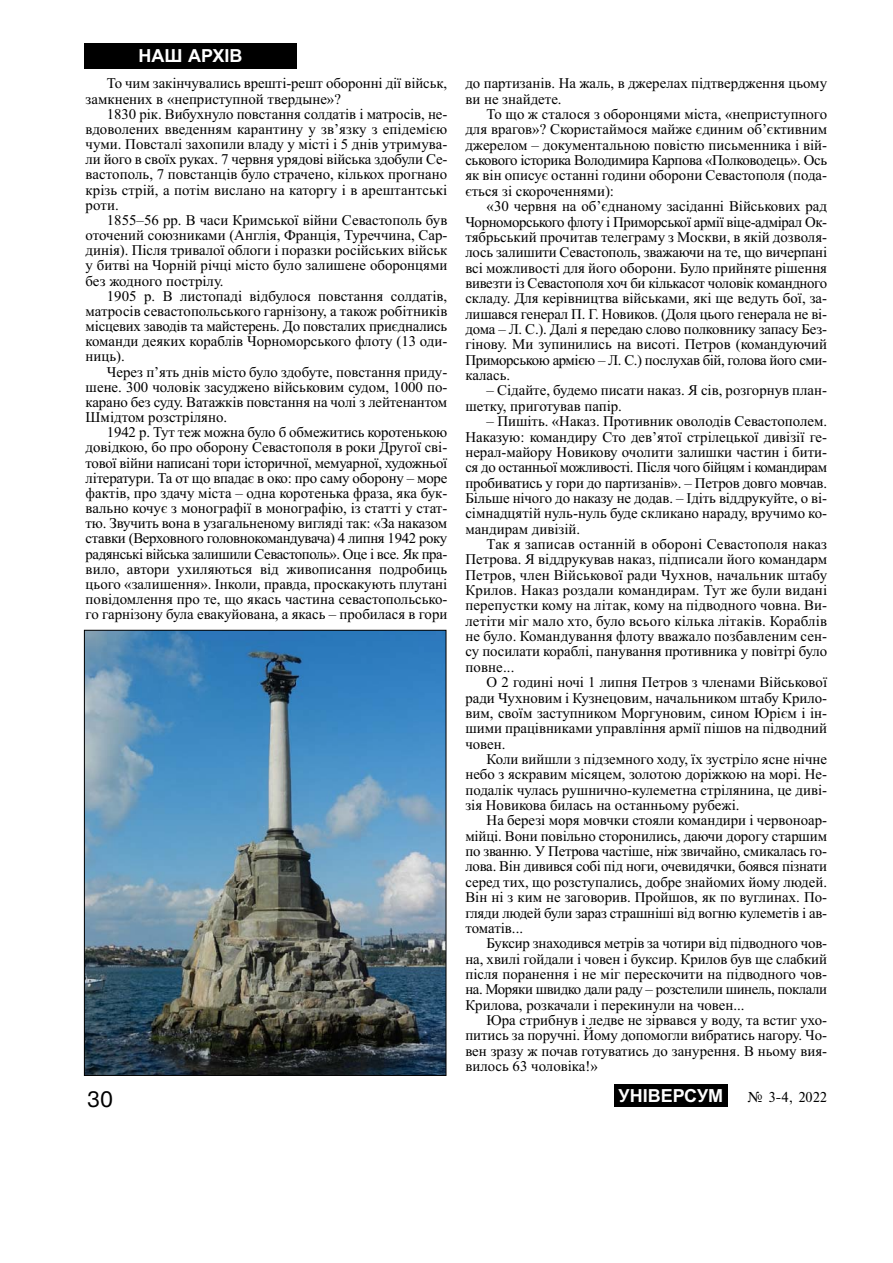
<style>
.page{position:relative;width:893px;height:1263px;background:#fff}
.page>*{position:absolute;margin:0;border:0;box-sizing:border-box;transform-origin:0 0}
.t1{font:21px "Ukr";color:#000}
.t2{font:700 18px "Arial";color:#fff}
.t3{font:15px "Times";color:#000}
.t4{font:14.85px/15.3px "Times New Roman";color:#000;text-align:justify}
</style>
<div class="page">
<div style="left:84px;top:43px;width:213px;height:26px;background:#000"></div>
<div style="left:614px;top:1084px;width:113px;height:23px;background:#000"></div>
<img style="left:86px;top:632px;width:358px;height:442px">
<p class="t2" style="left:138px;top:46px;width:105px">НАШ АРХІВ</p>
<p class="t4" style="left:86px;top:77px;width:363px;text-indent:21px">То чим закінчувались врешті-решт оборонні дії військ, замкнених в «неприступной твердыне»?</p>
<p class="t4" style="left:86px;top:108px;width:363px;text-indent:21px">1830 рік. Вибухнуло повстання солдатів і матросів, не&shy;вдоволених введенням карантину у зв’язку з епідемією чуми. Повсталі захопили владу у місті і 5 днів утримува&shy;ли його в своїх руках. 7 червня урядові війська здобули Се&shy;вастополь, 7 повстанців було страчено, кількох прогнано крізь стрій, а потім вислано на каторгу і в арештантські роти.</p>
<p class="t4" style="left:86px;top:214px;width:363px;text-indent:21px">1855–56 рр. В часи Кримської війни Севастополь був оточений союзниками (Англія, Франція, Туреччина, Сар&shy;динія). Після тривалої облоги і поразки російських військ у битві на Чорній річці місто було залишене оборонцями без жодного пострілу.</p>
<p class="t4" style="left:86px;top:290px;width:363px;text-indent:21px">1905 р. В листопаді відбулося повстання солдатів, матросів севастопольського гарнізону, а також робітників місцевих заводів та майстерень. До повсталих приєднались команди деяких кораблів Чорноморського флоту (13 оди&shy;ниць).</p>
<p class="t4" style="left:86px;top:365px;width:363px;text-indent:21px">Через п’ять днів місто було здобуте, повстання приду&shy;шене. 300 чоловік засуджено військовим судом, 1000 по&shy;карано без суду. Ватажків повстання на чолі з лейтенантом Шмідтом розстріляно.</p>
<p class="t4" style="left:86px;top:426px;width:363px;text-indent:21px">1942 р. Тут теж можна було б обмежитись коротенькою довідкою, бо про оборону Севастополя в роки Другої сві&shy;тової війни написані тори історичної, мемуарної, художньої літератури. Та от що впадає в око: про саму оборону – море фактів, про здачу міста – одна коротенька фраза, яка бук&shy;вально кочує з монографії в монографію, із статті у стат&shy;тю. Звучить вона в узагальненому вигляді так: «За наказом ставки (Верховного головнокомандувача) 4 липня 1942 року радянські війська залишили Севастополь». Оце і все. Як пра&shy;вило, автори ухиляються від живописання подробиць цього «залишення». Інколи, правда, проскакують плутані повідомлення про те, що якась частина севастопольсько&shy;го гарнізону була евакуйована, а якась – пробилася в гори</p>
<p class="t4" style="left:465px;top:77px;width:363px">до партизанів. На жаль, в джерелах підтвердження цьому ви не знайдете.</p>
<p class="t4" style="left:465px;top:108px;width:363px;text-indent:21px">То що ж сталося з оборонцями міста, «неприступного для врагов»? Скористаймося майже єдиним об’єктивним джерелом – документальною повістю письменника і вій&shy;ськового історика Володимира Карпова «Полководець». Ось як він описує останні години оборони Севастополя (пода&shy;ється зі скороченнями):</p>
<p class="t4" style="left:465px;top:200px;width:363px;text-indent:21px">«30 червня на об’єднаному засіданні Військових рад Чорноморського флоту і Приморської армії віце-адмірал Ок&shy;тябрьський прочитав телеграму з Москви, в якій дозволя&shy;лось залишити Севастополь, зважаючи на те, що вичерпані всі можливості для його оборони. Було прийняте рішення вивезти із Севастополя хоч би кількасот чоловік командного складу. Для керівництва військами, які ще ведуть бої, за&shy;лишався генерал П. Г. Новиков. (Доля цього генерала не ві&shy;дома – Л. С.). Далі я передаю слово полковнику запасу Без&shy;гінову. Ми зупинились на висоті. Петров (командуючий Приморською армією – Л. С.) послухав бій, голова його сми&shy;калась.</p>
<p class="t4" style="left:465px;top:384px;width:363px;text-indent:21px">– Сідайте, будемо писати наказ. Я сів, розгорнув план&shy;шетку, приготував папір.</p>
<p class="t4" style="left:465px;top:415px;width:363px;text-indent:21px">– Пишіть. «Наказ. Противник оволодів Севастополем.<br>Наказую: командиру Сто дев’ятої стрілецької дивізії ге&shy;нерал-майору Новикову очолити залишки частин і бити&shy;ся до останньої можливості. Після чого бійцям і командирам пробиватись у гори до партизанів». – Петров довго мовчав.<br>Більше нічого до наказу не додав. – Ідіть віддрукуйте, о ві&shy;сімнадцятій нуль-нуль буде скликано нараду, вручимо ко&shy;мандирам дивізій.</p>
<p class="t4" style="left:465px;top:538px;width:363px;text-indent:21px">Так я записав останній в обороні Севастополя наказ Петрова. Я віддрукував наказ, підписали його командарм Петров, член Військової ради Чухнов, начальник штабу Крилов. Наказ роздали командирам. Тут же були видані перепустки кому на літак, кому на підводного човна. Ви&shy;летіти міг мало хто, було всього кілька літаків. Кораблів не було. Командування флоту вважало позбавленим сен&shy;су посилати кораблі, панування противника у повітрі було повне...</p>
<p class="t4" style="left:465px;top:676px;width:363px;text-indent:21px">О 2 годині ночі 1 липня Петров з членами Військової ради Чухновим і Кузнецовим, начальником штабу Крило&shy;вим, своїм заступником Моргуновим, сином Юрієм і ін&shy;шими працівниками управління армії пішов на підводний човен.</p>
<p class="t4" style="left:465px;top:753px;width:363px;text-indent:21px">Коли вийшли з підземного ходу, їх зустріло ясне нічне небо з яскравим місяцем, золотою доріжкою на морі. Не&shy;подалік чулась рушнично-кулеметна стрілянина, це диві&shy;зія Новикова билась на останньому рубежі.</p>
<p class="t4" style="left:465px;top:814px;width:363px;text-indent:21px">На березі моря мовчки стояли командири і червоноар&shy;мійці. Вони повільно сторонились, даючи дорогу старшим по званню. У Петрова частіше, ніж звичайно, смикалась го&shy;лова. Він дивився собі під ноги, очевидячки, боявся пізнати серед тих, що розступались, добре знайомих йому людей.<br>Він ні з ким не заговорив. Пройшов, як по вуглинах. По&shy;гляди людей були зараз страшніші від вогню кулеметів і ав&shy;томатів...</p>
<p class="t4" style="left:465px;top:937px;width:363px;text-indent:21px">Буксир знаходився метрів за чотири від підводного чов&shy;на, хвилі гойдали і човен і буксир. Крилов був ще слабкий після поранення і не міг перескочити на підводного чов&shy;на. Моряки швидко дали раду – розстелили шинель, поклали Крилова, розкачали і перекинули на човен...</p>
<p class="t4" style="left:465px;top:1014px;width:363px;text-indent:21px">Юра стрибнув і ледве не зірвався у воду, та встиг ухо&shy;питись за поручні. Йому допомогли вибратись нагору. Чо&shy;вен зразу ж почав готуватись до занурення. В ньому вия&shy;вилось 63 чоловіка!»</p>
<h1 class="t1" style="left:87px;top:1087px;width:27px">30</h1>
<p class="t2" style="left:618px;top:1085px;width:106px">УНІВЕРСУМ</p>
<p class="t3" style="left:747px;top:1088px;width:81px">‹ 3-4, 2022</p>
</div>
